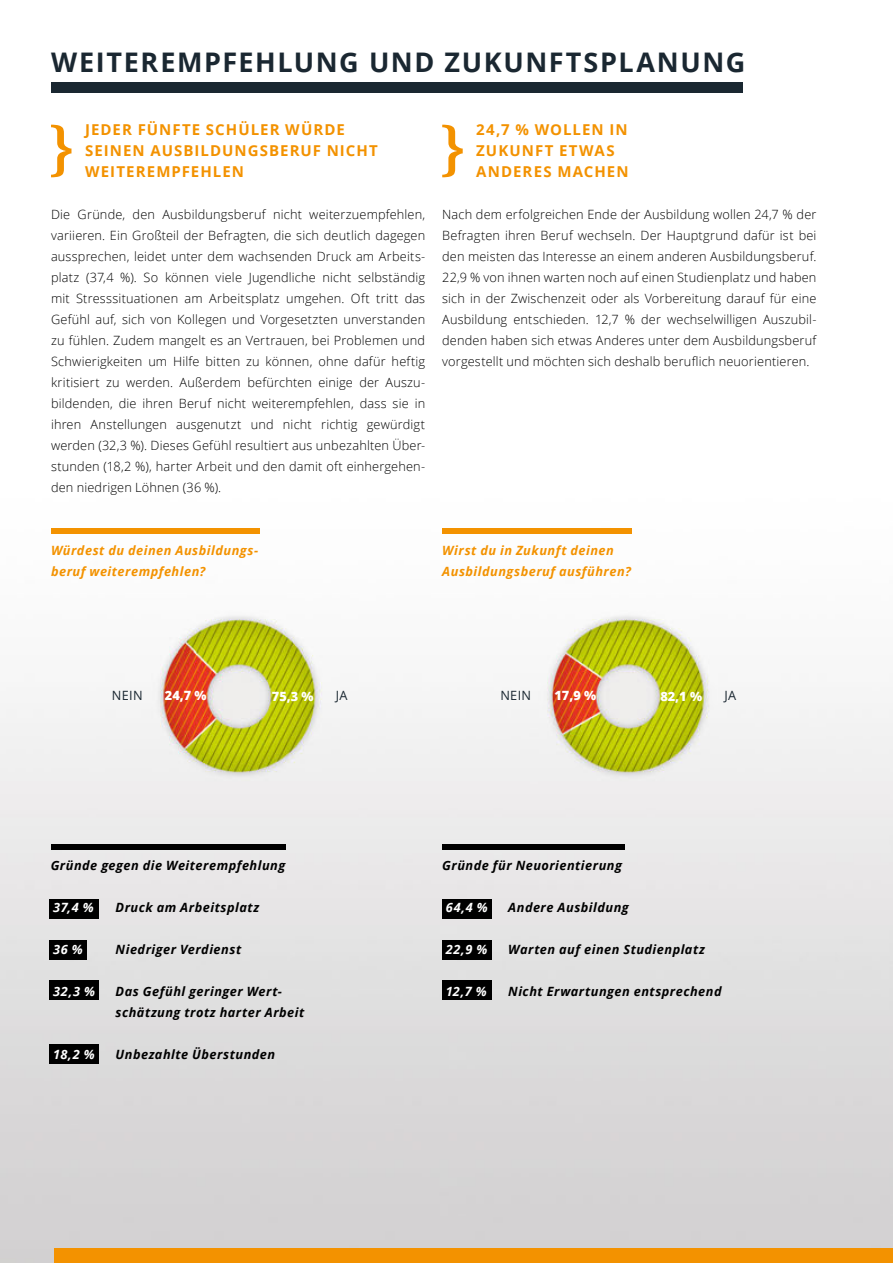
<style>
.page{position:relative;width:893px;height:1263px;background:#fff}
.page>*{position:absolute;margin:0;border:0;box-sizing:border-box;transform-origin:0 0}
.t1{font:700 27px "Open Sans";letter-spacing:.055em;color:#1a2731}
.t2{font:700 15px/21px "Open Sans";letter-spacing:.07em;color:#f39200}
.t3{font:300 12.75px/21px "Open Sans";letter-spacing:.01em;color:#000;text-align:justify}
.t4{font:italic 700 12.75px/21px "Open Sans";letter-spacing:.04em;color:#000}
.t5{font:italic 700 12.75px/21px "Open Sans";letter-spacing:.04em;color:#f39200}
.t6{font:italic 700 12.75px "Open Sans";letter-spacing:.045em;color:#fff}
.t7{font:800 12.75px "Open Sans";color:#fff}
.t8{font:12.75px "Open Sans";letter-spacing:.025em;color:#1a2731}
</style>
<div class="page">
<img style="left:0;top:82px;width:893px;height:1181px">
<div style="left:50px;top:899px;width:49px;height:19px;background:#000"></div>
<div style="left:442px;top:899px;width:50px;height:19px;background:#000"></div>
<div style="left:50px;top:940px;width:37px;height:19px;background:#000"></div>
<div style="left:442px;top:940px;width:50px;height:19px;background:#000"></div>
<div style="left:50px;top:981px;width:49px;height:19px;background:#000"></div>
<div style="left:442px;top:981px;width:50px;height:19px;background:#000"></div>
<div style="left:50px;top:1044px;width:49px;height:20px;background:#000"></div>
<div style="left:442px;top:529px;width:189px;height:5px;background:#f39200"></div>
<div style="left:442px;top:844px;width:183px;height:5px;background:#000"></div>
<div style="left:51px;top:529px;width:208px;height:5px;background:#f39200"></div>
<div style="left:51px;top:844px;width:235px;height:5px;background:#000"></div>
<div style="left:51px;top:83px;width:692px;height:10px;background:#1a2731"></div>
<svg style="left:442px;top:125px;width:21px;height:52px"></svg>
<svg style="left:51px;top:125px;width:20px;height:52px"></svg>
<div style="left:54px;top:1248px;width:839px;height:15px;background:#f39200"></div>
<h1 class="t1" style="left:51px;top:43px;width:696px">WEITEREMPFEHLUNG UND ZUKUNFTSPLANUNG</h1>
<p class="t2" style="left:85px;top:119px;width:294px">JEDER FÜNFTE SCHÜLER WÜRDE<br>SEINEN AUSBILDUNGSBERUF NICHT<br>WEITEREMPFEHLEN</p>
<p class="t3" style="left:51px;top:204px;width:376px">Die Gründe, den Ausbildungsberuf nicht weiterzuempfehlen, variieren. Ein Großteil der Befragten, die sich deutlich dagegen aussprechen, leidet unter dem wachsenden Druck am Arbeits&shy;platz (37,4 %). So können viele Jugendliche nicht selbständig mit Stresssituationen am Arbeitsplatz umgehen. Oft tritt das Gefühl auf, sich von Kollegen und Vorgesetzten unverstanden zu fühlen. Zudem mangelt es an Vertrauen, bei Problemen und Schwierigkeiten um Hilfe bitten zu können, ohne dafür heftig kritisiert zu werden. Außerdem befürchten einige der Auszu&shy;bildenden, die ihren Beruf nicht weiterempfehlen, dass sie in ihren Anstellungen ausgenutzt und nicht richtig gewürdigt werden (32,3 %). Dieses Gefühl resultiert aus unbezahlten Über&shy;stunden (18,2 %), harter Arbeit und den damit oft einhergehen&shy;den niedrigen Löhnen (36 %).</p>
<p class="t2" style="left:476px;top:119px;width:154px">24,7 % WOLLEN IN<br>ZUKUNFT ETWAS<br>ANDERES MACHEN</p>
<p class="t3" style="left:442px;top:204px;width:376px">Nach dem erfolgreichen Ende der Ausbildung wollen 24,7 % der Befragten ihren Beruf wechseln. Der Hauptgrund dafür ist bei den meisten das Interesse an einem anderen Ausbildungsberuf.<br>22,9 % von ihnen warten noch auf einen Studienplatz und haben sich in der Zwischenzeit oder als Vorbereitung darauf für eine Ausbildung entschieden. 12,7 % der wechselwilligen Auszubil&shy;denden haben sich etwas Anderes unter dem Ausbildungsberuf vorgestellt und möchten sich deshalb beruflich neuorientieren.</p>
<p class="t5" style="left:51px;top:540px;width:209px">Würdest du deinen Ausbildungs&shy;beruf weiterempfehlen?</p>
<p class="t5" style="left:442px;top:540px;width:190px">Wirst du in Zukunft deinen<br>Ausbildungsberuf ausführen?</p>
<p class="t8" style="left:112px;top:686px;width:32px">NEIN</p>
<p class="t7" style="left:165px;top:686px;width:43px">24,7 %</p>
<p class="t7" style="left:272px;top:687px;width:43px">75,3 %</p>
<p class="t8" style="left:336px;top:686px;width:13px">JA</p>
<p class="t8" style="left:500px;top:686px;width:32px">NEIN</p>
<p class="t7" style="left:554px;top:686px;width:43px">17,9 %</p>
<p class="t7" style="left:660px;top:687px;width:43px">82,1 %</p>
<p class="t8" style="left:724px;top:686px;width:13px">JA</p>
<p class="t4" style="left:51px;top:855px;width:236px">Gründe gegen die Weiterempfehlung</p>
<p class="t4" style="left:442px;top:855px;width:181px">Gründe für Neuorientierung</p>
<p class="t6" style="left:53px;top:898px;width:42px">37,4 %</p>
<p class="t4" style="left:116px;top:897px;width:145px">Druck am Arbeitsplatz</p>
<p class="t6" style="left:53px;top:940px;width:31px">36 %</p>
<p class="t4" style="left:116px;top:939px;width:127px">Niedriger Verdienst</p>
<p class="t6" style="left:53px;top:982px;width:43px">32,3 %</p>
<p class="t4" style="left:116px;top:981px;width:190px">Das Gefühl geringer Wert&shy;schätzung trotz harter Arbeit</p>
<p class="t6" style="left:53px;top:1045px;width:43px">18,2 %</p>
<p class="t4" style="left:116px;top:1044px;width:161px">Unbezahlte Überstunden</p>
<p class="t6" style="left:446px;top:898px;width:43px">64,4 %</p>
<p class="t4" style="left:508px;top:897px;width:122px">Andere Ausbildung</p>
<p class="t6" style="left:446px;top:940px;width:43px">22,9 %</p>
<p class="t4" style="left:508px;top:939px;width:198px">Warten auf einen Studienplatz</p>
<p class="t6" style="left:446px;top:982px;width:42px">12,7 %</p>
<p class="t4" style="left:508px;top:981px;width:215px">Nicht Erwartungen entsprechend</p>
</div>
